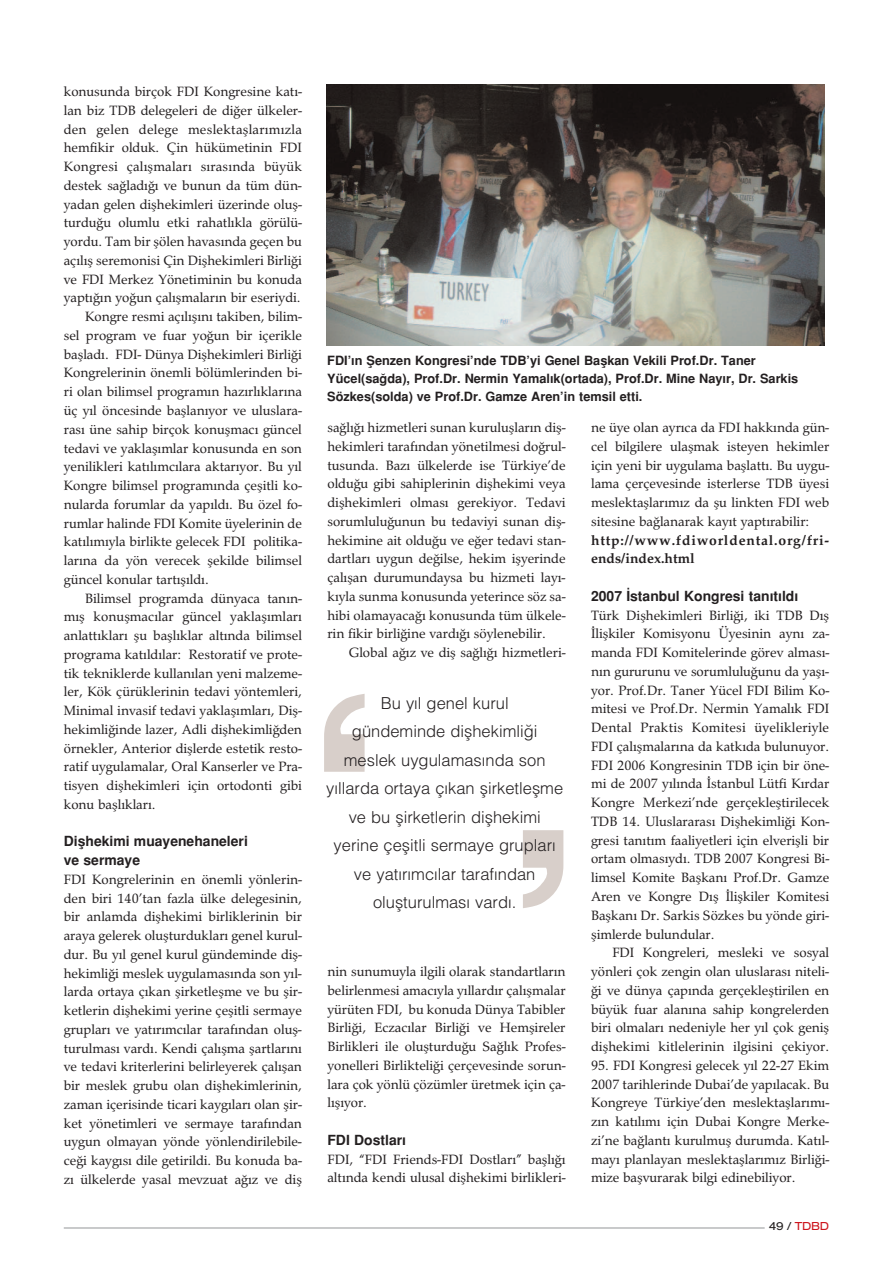
<style>
.page{position:relative;width:893px;height:1263px;background:#fff}
.page>*{position:absolute;margin:0;border:0;box-sizing:border-box;transform-origin:0 0}
.t1{font:700 300px "Helvetica";color:#d8cfca}
.t2{font:16.5px/28.5px "Helvetica Light Turk";color:#231f20;text-align:center}
.t3{font:13.95px/18.8px "Palladio T";color:#231f20;text-align:justify}
.t4{font:700 13.95px/18.8px "Helvetica";color:#231f20}
.t5{font:13.95px/18.8px "Palladio T Bold";letter-spacing:.055em;color:#231f20}
.t6{font:13.95px "Palladio T";letter-spacing:.02em;color:#231f20}
.t7{font:700 12.75px/18px "Helvetica";color:#231f20}
.t8{font:12px "Sans Extended";letter-spacing:-.025em;color:#cd151d}
.s1{color:#231f20}
</style>
<div class="page">
<hr style="left:64px;top:1228px;width:701px;height:1px;background:#939598">
<img style="left:326px;top:85px;width:498px;height:261px">
<p class="t3" style="left:64px;top:82px;width:240px">konusunda birçok FDI Kongresine kat›-</p>
<p class="t3" style="left:64px;top:101px;width:240px">lan biz TDB delegeleri de di¤er ülkeler-</p>
<p class="t6" style="left:64px;top:121px;width:240px">den gelen delege meslektafllar›m›zla</p>
<p class="t3" style="left:64px;top:138px;width:240px">hemfikir olduk. Çin hükümetinin FDI</p>
<p class="t3" style="left:64px;top:157px;width:240px">Kongresi çal›flmalar› s›ras›nda büyük</p>
<p class="t3" style="left:64px;top:176px;width:240px">destek sa¤lad›¤› ve bunun da tüm dün-</p>
<p class="t3" style="left:64px;top:195px;width:240px">yadan gelen diflhekimleri üzerinde olufl-</p>
<p class="t3" style="left:64px;top:213px;width:240px">turdu¤u olumlu etki rahatl›kla görülü-</p>
<p class="t3" style="left:64px;top:232px;width:240px">yordu. Tam bir flölen havas›nda geçen bu</p>
<p class="t3" style="left:64px;top:251px;width:240px">aç›l›fl seremonisi Çin Diflhekimleri Birli¤i</p>
<p class="t3" style="left:64px;top:270px;width:240px">ve FDI Merkez Yönetiminin bu konuda</p>
<p class="t3" style="left:64px;top:288px;width:238px">yapt›¤›n yo¤un çal›flmalar›n bir eseriydi.</p>
<p class="t3" style="left:85px;top:307px;width:218px">Kongre resmi aç›l›fl›n› takiben, bilim-</p>
<p class="t3" style="left:64px;top:326px;width:240px">sel program ve fuar yo¤un bir içerikle</p>
<p class="t3" style="left:64px;top:345px;width:240px">bafllad›. FDI- Dünya Diflhekimleri Birli¤i</p>
<p class="t3" style="left:64px;top:363px;width:240px">Kongrelerinin önemli bölümlerinden bi-</p>
<p class="t3" style="left:64px;top:382px;width:240px">ri olan bilimsel program›n haz›rl›klar›na</p>
<p class="t3" style="left:64px;top:401px;width:240px">üç y›l öncesinde bafllan›yor ve uluslara-</p>
<p class="t3" style="left:64px;top:420px;width:240px">ras› üne sahip birçok konuflmac› güncel</p>
<p class="t3" style="left:64px;top:438px;width:240px">tedavi ve yaklafl›mlar konusunda en son</p>
<p class="t3" style="left:64px;top:457px;width:240px">yenilikleri kat›l›mc›lara aktar›yor. Bu y›l</p>
<p class="t3" style="left:64px;top:476px;width:240px">Kongre bilimsel program›nda çeflitli ko-</p>
<p class="t3" style="left:64px;top:495px;width:240px">nularda forumlar da yap›ld›. Bu özel fo-</p>
<p class="t3" style="left:64px;top:513px;width:240px">rumlar halinde FDI Komite üyelerinin de</p>
<p class="t3" style="left:64px;top:532px;width:240px">kat›l›m›yla birlikte gelecek FDI politika-</p>
<p class="t3" style="left:64px;top:551px;width:240px">lar›na da yön verecek flekilde bilimsel</p>
<p class="t3" style="left:64px;top:570px;width:146px">güncel konular tart›fl›ld›.</p>
<p class="t3" style="left:85px;top:588px;width:218px">Bilimsel programda dünyaca tan›n-</p>
<p class="t3" style="left:64px;top:607px;width:240px">m›fl konuflmac›lar güncel yaklafl›mlar›</p>
<p class="t3" style="left:64px;top:626px;width:240px">anlatt›klar› flu bafll›klar alt›nda bilimsel</p>
<p class="t3" style="left:64px;top:645px;width:240px">programa kat›ld›lar: Restoratif ve prote-</p>
<p class="t3" style="left:64px;top:663px;width:240px">tik tekniklerde kullan›lan yeni malzeme-</p>
<p class="t3" style="left:64px;top:682px;width:240px">ler, Kök çürüklerinin tedavi yöntemleri,</p>
<p class="t3" style="left:64px;top:701px;width:240px">Minimal invasif tedavi yaklafl›mlar›, Difl-</p>
<p class="t3" style="left:64px;top:720px;width:240px">hekimli¤inde lazer, Adli diflhekimli¤den</p>
<p class="t3" style="left:64px;top:738px;width:240px">örnekler, Anterior difllerde estetik resto-</p>
<p class="t3" style="left:64px;top:757px;width:240px">ratif uygulamalar, Oral Kanserler ve Pra-</p>
<p class="t3" style="left:64px;top:776px;width:240px">tisyen diflhekimleri için ortodonti gibi</p>
<p class="t3" style="left:64px;top:795px;width:93px">konu bafll›klar›.</p>
<p class="t4" style="left:64px;top:832px;width:186px">Diflhekimi muayenehaneleri ve sermaye</p>
<p class="t3" style="left:64px;top:870px;width:240px">FDI Kongrelerinin en önemli yönlerin&shy;den biri 140’tan fazla ülke delegesinin, bir anlamda diflhekimi birliklerinin bir araya gelerek oluflturduklar› genel kurul&shy;dur. Bu y›l genel kurul gündeminde difl&shy;hekimli¤i meslek uygulamas›nda son y›l&shy;larda ortaya ç›kan flirketleflme ve bu flir&shy;ketlerin diflhekimi yerine çeflitli sermaye gruplar› ve yat›r›mc›lar taraf›ndan olufl&shy;turulmas› vard›. Kendi çal›flma flartlar›n› ve tedavi kriterlerini belirleyerek çal›flan bir meslek grubu olan diflhekimlerinin, zaman içerisinde ticari kayg›lar› olan flir&shy;ket yönetimleri ve sermaye taraf›ndan uygun olmayan yönde yönlendirilebile&shy;ce¤i kayg›s› dile getirildi. Bu konuda ba&shy;z› ülkelerde yasal mevzuat a¤›z ve difl</p>
<p class="t7" style="left:327px;top:351px;width:473px">FDI’›n fienzen Kongresi’nde TDB’yi Genel Baflkan Vekili Prof.Dr. Taner<br>Yücel(sa¤da), Prof.Dr. Nermin Yamal›k(ortada), Prof.Dr. Mine Nay›r, Dr. Sarkis<br>Sözkes(solda) ve Prof.Dr. Gamze Aren’in temsil etti.</p>
<p class="t3" style="left:327px;top:418px;width:240px">sa¤l›¤› hizmetleri sunan kurulufllar›n difl&shy;hekimleri taraf›ndan yönetilmesi do¤rul&shy;tusunda. Baz› ülkelerde ise Türkiye’de oldu¤u gibi sahiplerinin diflhekimi veya diflhekimleri olmas› gerekiyor. Tedavi sorumlulu¤unun bu tedaviyi sunan difl&shy;hekimine ait oldu¤u ve e¤er tedavi stan&shy;dartlar› uygun de¤ilse, hekim iflyerinde çal›flan durumundaysa bu hizmeti lay›- k›yla sunma konusunda yeterince söz sa&shy;hibi olamayaca¤› konusunda tüm ülkele&shy;rin fikir birli¤ine vard›¤› söylenebilir.</p>
<p class="t3" style="left:349px;top:643px;width:218px">Global a¤›z ve difl sa¤l›¤› hizmetleri-</p>
<h1 class="t1" style="left:304px;top:627px;width:85px">‘</h1>
<p class="t2" style="left:326px;top:688px;width:238px">Bu y›l genel kurul<br>gündeminde diflhekimli¤i meslek uygulamas›nda son y›llarda ortaya ç›kan flirketleflme ve bu flirketlerin diflhekimi yerine çeflitli sermaye gruplar› ve yat›r›mc›lar taraf›ndan oluflturulmas› vard›.</p>
<h1 class="t1" style="left:503px;top:763px;width:85px">’</h1>
<p class="t3" style="left:327px;top:962px;width:240px">nin sunumuyla ilgili olarak standartlar›n belirlenmesi amac›yla y›llard›r çal›flmalar yürüten FDI, bu konuda Dünya Tabibler Birli¤i, Eczac›lar Birli¤i ve Hemflireler Birlikleri ile oluflturdu¤u Sa¤l›k Profes&shy;yonelleri Birlikteli¤i çerçevesinde sorun&shy;lara çok yönlü çözümler üretmek için ça&shy;l›fl›yor.</p>
<p class="t4" style="left:327px;top:1130px;width:80px">FDI Dostlar›</p>
<p class="t3" style="left:327px;top:1149px;width:240px">FDI, “FDI Friends-FDI Dostlar›” bafll›¤› alt›nda kendi ulusal diflhekimi birlikleri-</p>
<p class="t3" style="left:591px;top:418px;width:240px">ne üye olan ayr›ca da FDI hakk›nda gün&shy;cel bilgilere ulaflmak isteyen hekimler için yeni bir uygulama bafllatt›. Bu uygu&shy;lama çerçevesinde isterlerse TDB üyesi meslektafllar›m›z da flu linkten FDI web sitesine ba¤lanarak kay›t yapt›rabilir:</p>
<p class="t5" style="left:591px;top:530px;width:240px">http://www.fdiworldental.org/fri&shy;ends/index.html</p>
<p class="t4" style="left:591px;top:586px;width:209px">2007 ‹stanbul Kongresi tan›t›ld›</p>
<p class="t3" style="left:591px;top:605px;width:240px">Türk Diflhekimleri Birli¤i, iki TDB D›fl ‹liflkiler Komisyonu Üyesinin ayn› za&shy;manda FDI Komitelerinde görev almas›- n›n gururunu ve sorumlulu¤unu da yafl›- yor. Prof.Dr. Taner Yücel FDI Bilim Ko&shy;mitesi ve Prof.Dr. Nermin Yamal›k FDI Dental Praktis Komitesi üyelikleriyle FDI çal›flmalar›na da katk›da bulunuyor.<br>FDI 2006 Kongresinin TDB için bir öne&shy;mi de 2007 y›l›nda ‹stanbul Lütfi K›rdar Kongre Merkezi’nde gerçeklefltirilecek TDB 14. Uluslararas› Diflhekimli¤i Kon&shy;gresi tan›t›m faaliyetleri için elveriflli bir ortam olmas›yd›. TDB 2007 Kongresi Bi&shy;limsel Komite Baflkan› Prof.Dr. Gamze Aren ve Kongre D›fl ‹liflkiler Komitesi Baflkan› Dr. Sarkis Sözkes bu yönde giri&shy;flimlerde bulundular.</p>
<p class="t3" style="left:591px;top:943px;width:240px;text-indent:21px">FDI Kongreleri, mesleki ve sosyal yönleri çok zengin olan uluslaras› niteli-¤i ve dünya çap›nda gerçeklefltirilen en büyük fuar alan›na sahip kongrelerden biri olmalar› nedeniyle her y›l çok genifl diflhekimi kitlelerinin ilgisini çekiyor.</p>
<p class="t3" style="left:591px;top:1055px;width:240px">95. FDI Kongresi gelecek y›l 22-27 Ekim 2007 tarihlerinde Dubai’de yap›lacak. Bu Kongreye Türkiye’den meslektafllar›m›- z›n kat›l›m› için Dubai Kongre Merke&shy;zi’ne ba¤lant› kurulmufl durumda. Kat›l&shy;may› planlayan meslektafllar›m›z Birli¤i&shy;mize baflvurarak bilgi edinebiliyor.</p>
<p class="t8" style="left:769px;top:1219px;width:62px"><span class="s1">49 /</span> TDBD</p>
</div>
